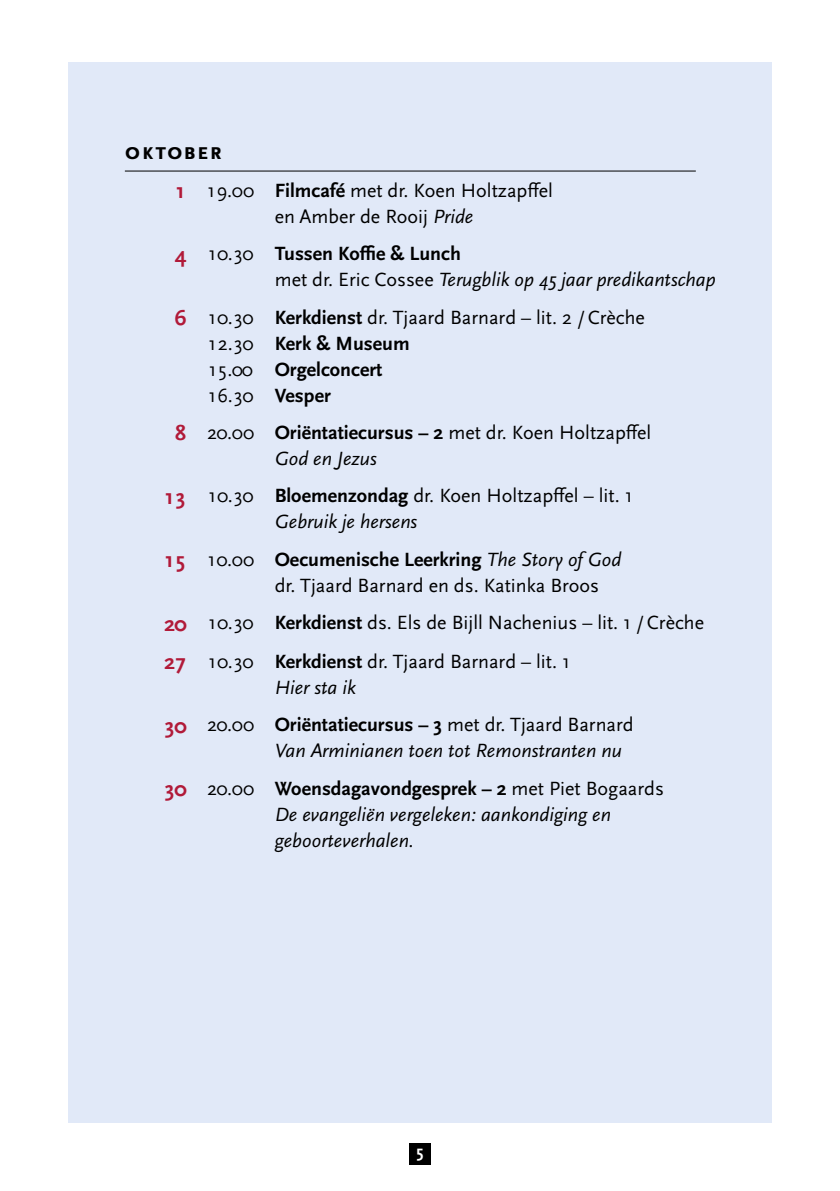
<style>
.page{position:relative;width:840px;height:1191px;background:#fff}
.page>*{position:absolute;margin:0;border:0;box-sizing:border-box;transform-origin:0 0}
.t1{font:700 24px "Scala Sans OT";letter-spacing:.05em;color:#000}
.t2{font:20px/26px "Scala Sans OT";color:#000}
.t3{font:italic 20px/26px "Scala Sans OT";color:#000}
.t4{font:700 20px/26px "Scala Sans OT";color:#000}
.t5{font:700 17px "Scala Sans OT";color:#fff}
.s1{font-weight:700;font-size:22px;color:#b11a39}
.s2{font-weight:700}
.s3{font-style:italic}
.s4{font-weight:700;font-style:normal;font-size:22px;color:#b11a39}
.s5{font-style:normal}
.s6{font-weight:700;font-style:normal}
.s7{font-weight:400}
</style>
<div class="page">
<div style="left:68px;top:62px;width:703px;height:1061px;background:#e1e9f8"></div>
<div style="left:409px;top:1143px;width:21px;height:21px;background:#000"></div>
<hr style="left:125px;top:171px;width:570px;height:1px;background:#000">
<p class="t1" style="left:125px;top:138px;width:99px">oktober</p>
<p class="t2" style="left:274px;top:178px;width:279px;text-indent:-99px"><span class="s1">1</span> 19.00 <span class="s2">Filmcafé</span> met dr. Koen Holtzapffel en Amber de Rooij <span class="s3">Pride</span></p>
<p class="t3" style="left:274px;top:241px;width:442px;text-indent:-99px"><span class="s4">4</span> <span class="s5">10.30</span> <span class="s6">Tussen Koffie &amp; Lunch<br></span><span class="s5">met dr. Eric Cossee</span> Terugblik op 45 jaar predikantschap</p>
<p class="t2" style="left:207px;top:304px;width:47px;text-align:justify;text-indent:-33px"><span class="s1">6</span> 10.30<br>12.30<br>15.00<br>16.30</p>
<p class="t4" style="left:274px;top:304px;width:371px">Kerkdienst <span class="s7">dr. Tjaard Barnard – lit. 2 /Crèche<br></span>Kerk &amp; Museum<br>Orgelconcert<br>Vesper</p>
<p class="t2" style="left:274px;top:420px;width:378px;text-indent:-99px"><span class="s1">8</span> 20.00 <span class="s2">Oriëntatiecursus – 2</span> met dr. Koen Holtzapffel<br><span class="s3">God en Jezus</span></p>
<p class="t2" style="left:274px;top:483px;width:359px;text-indent:-111px"><span class="s1">13</span> 10.30 <span class="s2">Bloemenzondag</span> dr. Koen Holtzapffel – lit. 1<br><span class="s3">Gebruik je hersens</span></p>
<p class="t2" style="left:274px;top:546px;width:348px;text-indent:-111px"><span class="s1">15</span> 10.00 <span class="s2">Oecumenische Leerkring</span> <span class="s3">The Story of God </span>dr. Tjaard Barnard en ds. Katinka Broos</p>
<p class="t2" style="left:164px;top:603px;width:541px;line-height:38.8px"><span class="s1">20</span> 10.30 <span class="s2">Kerkdienst</span> ds. Els de Bijll Nachenius – lit. 1 /Crèche<br><span class="s1">27</span> 10.30 <span class="s2">Kerkdienst</span> dr. Tjaard Barnard – lit. 1</p>
<p class="t2" style="left:164px;top:669px;width:471px;line-height:37.4px;text-indent:111px"><span class="s3">Hier sta ik<br></span><span class="s1">30</span> 20.00 <span class="s2">Oriëntatiecursus – 3</span> met dr. Tjaard Barnard</p>
<p class="t3" style="left:164px;top:732px;width:501px;line-height:37.4px;text-indent:111px">Van Arminianen toen tot Remonstranten nu<br><span class="s4">30</span> <span class="s5">20.00</span> <span class="s6">Woensdagavondgesprek – 2</span> <span class="s5">met Piet Bogaards</span></p>
<p class="t3" style="left:274px;top:801px;width:337px">De evangeliën vergeleken: aankondiging en geboorteverhalen.</p>
<p class="t5" style="left:416px;top:1141px;width:9px">5</p>
</div>
